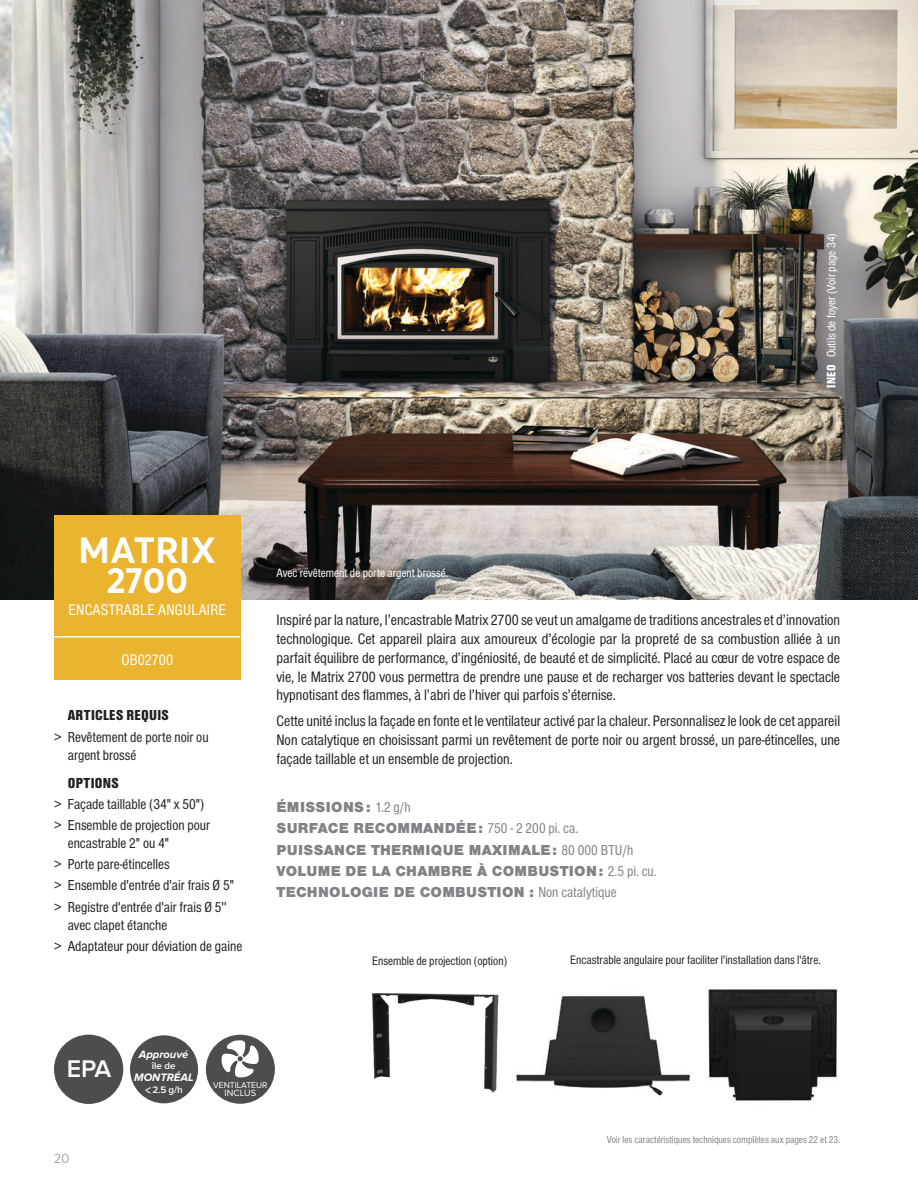
<style>
.page{position:relative;width:918px;height:1188px;background:#fff}
.page>*{position:absolute;margin:0;border:0;box-sizing:border-box;transform-origin:0 0}
.t1{font:700 36px/30px "Averta";letter-spacing:.005em;color:#fff;text-align:center}
.t2{font:600 25.05px "Proxima Nova";color:#fff}
.t3{font:condensed 15.9px "Font Site Sans";letter-spacing:.015em;color:#fff}
.t4{font:condensed 15.75px/18.9px "Font Site Sans";color:#231f20;text-align:justify}
.t5{font:condensed 15px/21.3px "Font Site Sans";color:#231f20}
.t6{font:900 15px/21.3px "Font Site Sans";letter-spacing:.015em;color:#808285}
.t7{font:900 condensed 15px "Font Site Sans";letter-spacing:.015em;color:#231f20}
.t8{font:13.5px "Brandon Grotesque";color:#97999c}
.t9{font:condensed 12.75px "Font Site Sans";color:#231f20}
.t10{font:condensed 12.75px "Font Site Sans";color:#fff}
.t11{font:italic 700 11.1px "Proxima Nova";color:#fff}
.t12{font:condensed 10.5px "Font Site Sans";color:#808285}
.t13{font:600 9.75px "Proxima Nova";color:#fff}
.t14{font:9.3px "Proxima Nova";color:#fff}
.t15{font:8.55px "Proxima Nova";color:#fff}
.s1{font-weight:900}
.s2{font-weight:400;font-stretch:condensed}
.s3{font-size:13.95px}
</style>
<div class="page">
<img style="left:0;top:0;width:918px;height:599px">
<img style="left:708px;top:989px;width:130px;height:114px">
<img style="left:516px;top:995px;width:175px;height:101px">
<img style="left:372px;top:993px;width:127px;height:99px">
<div style="left:54px;top:515px;width:186px;height:164px;background:#eab430"></div>
<hr style="left:54px;top:636px;width:186px;height:2px;background:#fff">
<div style="left:54px;top:1035px;width:69px;height:69px;background:#4d4d4f;border-radius:50%"></div>
<div style="left:130px;top:1035px;width:68px;height:68px;background:#4d4d4f;border-radius:50%"></div>
<div style="left:206px;top:1035px;width:69px;height:69px;background:#4d4d4f;border-radius:50%"></div>
<svg style="left:221px;top:1040px;width:38px;height:38px"></svg>
<p class="t10" style="left:824px;top:388px;width:156px;rotate:-90deg"><span class="s1">INEO</span> Outils de foyer (Voir page 34)</p>
<h1 class="t1" style="left:79px;top:534px;width:139px">MATRIX<br>2700</h1>
<p class="t3" style="left:69px;top:601px;width:159px">ENCASTRABLE ANGULAIRE</p>
<p class="t3" style="left:121px;top:651px;width:53px">OB02700</p>
<p class="t7" style="left:68px;top:707px;width:102px">ARTICLES REQUIS</p>
<p class="t5" style="left:68px;top:728px;width:142px;line-height:18px;text-indent:-14px">&gt; Revêtement de porte noir ou argent brossé</p>
<p class="t7" style="left:68px;top:774px;width:52px">OPTIONS</p>
<p class="t5" style="left:54px;top:793px;width:157px">&gt; Façade taillable (34" x 50") &gt; Ensemble de projection pour</p>
<p class="t5" style="left:54px;top:833px;width:181px;text-indent:14px">encastrable 2" ou 4"<br>&gt; Porte pare-étincelles<br>&gt; Ensemble d'entrée d'air frais Ø 5" &gt; Registre d'entrée d'air frais Ø 5''</p>
<p class="t5" style="left:54px;top:914px;width:190px;text-indent:14px">avec clapet étanche<br>&gt; Adaptateur pour déviation de gaine</p>
<p class="t10" style="left:276px;top:566px;width:173px">Avec revêtement de porte argent brossé.</p>
<p class="t4" style="left:276px;top:610px;width:565px">Inspiré par la nature, l’encastrable Matrix 2700 se veut un amalgame de traditions ancestrales et d’innovation technologique. Cet appareil plaira aux amoureux d’écologie par la propreté de sa combustion alliée à un parfait équilibre de performance, d’ingéniosité, de beauté et de simplicité. Placé au cœur de votre espace de vie, le Matrix 2700 vous permettra de prendre une pause et de recharger vos batteries devant le spectacle hypnotisant des flammes, à l’abri de l’hiver qui parfois s’éternise.</p>
<p class="t4" style="left:276px;top:712px;width:565px">Cette unité inclus la façade en fonte et le ventilateur activé par la chaleur. Personnalisez le look de cet appareil Non catalytique en choisissant parmi un revêtement de porte noir ou argent brossé, un pare-étincelles, une façade taillable et un ensemble de projection.</p>
<p class="t6" style="left:277px;top:797px;width:382px">ÉMISSIONS: <span class="s2">1.2 g/h<br></span>SURFACE RECOMMANDÉE: <span class="s2">750 - 2 200 pi. ca.<br></span>PUISSANCE THERMIQUE MAXIMALE: <span class="s2">80 000 BTU/h </span>VOLUME DE LA CHAMBRE À COMBUSTION: <span class="s2">2.5 pi. cu.<br></span>TECHNOLOGIE DE COMBUSTION : <span class="s2">Non catalytique</span></p>
<p class="t9" style="left:372px;top:954px;width:137px">Ensemble de projection (option)</p>
<p class="t9" style="left:570px;top:953px;width:252px">Encastrable angulaire pour faciliter l'installation dans l'âtre.</p>
<h2 class="t2" style="left:67px;top:1057px;width:46px">EPA</h2>
<p class="t11" style="left:139px;top:1049px;width:51px">Approuvé</p>
<p class="t13" style="left:152px;top:1061px;width:25px">île de</p>
<p class="t11" style="left:134px;top:1072px;width:61px">MONTRÉAL</p>
<p class="t13" style="left:145px;top:1085px;width:39px"><span class="s3">&lt;</span> 2.5 g/h</p>
<p class="t15" style="left:213px;top:1080px;width:56px">VENTILATEUR</p>
<p class="t14" style="left:225px;top:1087px;width:33px">INCLUS</p>
<p class="t8" style="left:54px;top:1150px;width:17px">20</p>
<p class="t12" style="left:607px;top:1133px;width:235px">Voir les caractéristiques techniques complètes aux pages 22 et 23.</p>
</div>
